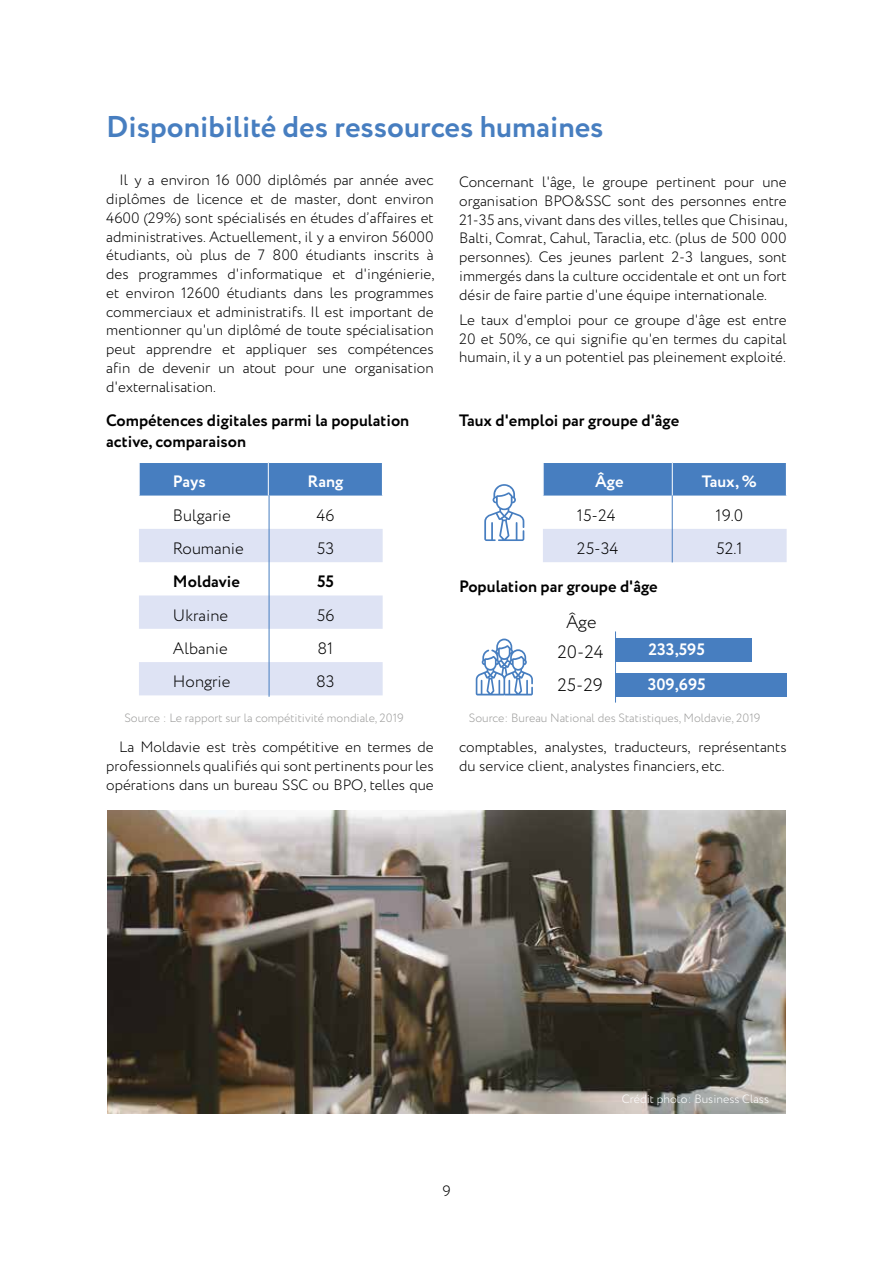
<style>
.page{position:relative;width:893px;height:1263px;background:#fff}
.page>*{position:absolute;margin:0;border:0;box-sizing:border-box;transform-origin:0 0}
.t1{font:700 30px "Circe";color:#477ec0}
.t2{font:300 18px/33px "Circe";color:#000}
.t3{font:700 16.5px/20.2px "Circe";color:#000}
.t4{font:300 16.5px "Circe";color:#000}
.t5{font:700 16.5px/35px "Circe";color:#fff}
.t6{font:300 15px/18.8px "Circe";color:#000;text-align:justify}
.t7{font:300 12px "Circe";color:#9d9d9c}
.t8{font:300 12px "Circe";color:#fff}
</style>
<div class="page">
<div style="left:140px;top:463px;width:242px;height:33px;background:#477ec0"></div>
<svg style="left:139px;top:529px;width:244px;height:166px"></svg>
<hr style="left:268px;top:463px;width:1px;height:33px;background:#fff">
<hr style="left:269px;top:496px;width:1px;height:201px;background:#477ec0">
<div style="left:544px;top:463px;width:242px;height:33px;background:#477ec0"></div>
<div style="left:543px;top:529px;width:244px;height:33px;background:#dee3f4"></div>
<hr style="left:672px;top:463px;width:1px;height:33px;background:#fff">
<hr style="left:672px;top:495px;width:1px;height:67px;background:#477ec0">
<svg style="left:484px;top:484px;width:40px;height:57px"></svg>
<svg style="left:476px;top:638px;width:57px;height:57px"></svg>
<div style="left:615px;top:673px;width:172px;height:24px;background:#477ec0"></div>
<div style="left:615px;top:638px;width:137px;height:23px;background:#477ec0"></div>
<hr style="left:615px;top:631px;width:1px;height:72px;background:#477ec0">
<img style="left:107px;top:810px;width:679px;height:303px">
<h1 class="t1" style="left:106px;top:106px;width:499px">Disponibilité des ressources humaines</h1>
<p class="t6" style="left:106px;top:172px;width:330px;text-indent:13px">Il y a environ 16 000 diplômés par année avec diplômes de licence et de master, dont environ 4600 (29%) sont spécialisés en études d’affaires et administratives. Actuellement, il y a environ 56000 étudiants, où plus de 7 800 étudiants inscrits à des programmes d'informatique et d'ingénierie, et environ 12600 étudiants dans les programmes commerciaux et administratifs. Il est important de mentionner qu'un diplômé de toute spécialisation peut apprendre et appliquer ses compétences afin de devenir un atout pour une organisation d'externalisation.</p>
<p class="t6" style="left:459px;top:173px;width:330px">Concernant l'âge, le groupe pertinent pour une organisation BPO&amp;SSC sont des personnes entre 21-35 ans, vivant dans des villes, telles que Chisinau, Balti, Comrat, Cahul, Taraclia, etc. (plus de 500 000 personnes). Ces jeunes parlent 2-3 langues, sont immergés dans la culture occidentale et ont un fort désir de faire partie d'une équipe internationale.</p>
<p class="t6" style="left:459px;top:311px;width:329px">Le taux d'emploi pour ce groupe d'âge est entre 20 et 50%, ce qui signifie qu'en termes du capital humain, il y a un potentiel pas pleinement exploité.</p>
<p class="t3" style="left:106px;top:411px;width:304px">Compétences digitales parmi la population active, comparaison</p>
<p class="t3" style="left:459px;top:411px;width:222px">Taux d'emploi par groupe d'âge</p>
<p class="t5" style="left:173px;top:465px;width:34px">Pays</p>
<p class="t5" style="left:308px;top:465px;width:37px">Rang</p>
<p class="t4" style="left:173px;top:504px;width:59px">Bulgarie</p>
<p class="t4" style="left:316px;top:504px;width:19px">46</p>
<p class="t4" style="left:173px;top:537px;width:72px">Roumanie</p>
<p class="t4" style="left:317px;top:537px;width:19px">53</p>
<p class="t3" style="left:173px;top:572px;width:68px">Moldavie</p>
<p class="t3" style="left:317px;top:572px;width:18px">55</p>
<p class="t4" style="left:173px;top:604px;width:57px">Ukraine</p>
<p class="t4" style="left:317px;top:604px;width:19px">56</p>
<p class="t4" style="left:173px;top:637px;width:56px">Albanie</p>
<p class="t4" style="left:318px;top:637px;width:17px">81</p>
<p class="t4" style="left:173px;top:670px;width:59px">Hongrie</p>
<p class="t4" style="left:316px;top:670px;width:20px">83</p>
<p class="t5" style="left:595px;top:465px;width:30px">Âge</p>
<p class="t5" style="left:702px;top:465px;width:57px">Taux, %</p>
<p class="t4" style="left:577px;top:504px;width:40px">15-24</p>
<p class="t4" style="left:716px;top:504px;width:29px">19.0</p>
<p class="t4" style="left:577px;top:537px;width:43px">25-34</p>
<p class="t4" style="left:716px;top:537px;width:28px">52.1</p>
<p class="t3" style="left:459px;top:577px;width:200px">Population par groupe d'âge</p>
<p class="t2" style="left:566px;top:607px;width:32px">Âge</p>
<p class="t2" style="left:557px;top:636px;width:48px">20-24<br>25-29</p>
<p class="t5" style="left:648px;top:633px;width:60px">233,595<br>309,695</p>
<p class="t7" style="left:124px;top:709px;width:281px">Source : Le rapport sur la compétitivité mondiale, 2019</p>
<p class="t7" style="left:469px;top:709px;width:293px">Source: Bureau National des Statistiques, Moldavie, 2019</p>
<p class="t6" style="left:106px;top:739px;width:329px;text-indent:13px">La Moldavie est très compétitive en termes de professionnels qualifiés qui sont pertinents pour les opérations dans un bureau SSC ou BPO, telles que</p>
<p class="t6" style="left:459px;top:739px;width:329px">comptables, analystes, traducteurs, représentants du service client, analystes financiers, etc.</p>
<p class="t6" style="left:442px;top:1182px;width:10px">9</p>
<p class="t8" style="left:622px;top:1091px;width:149px">Crédit photo: Business Class</p>
</div>
